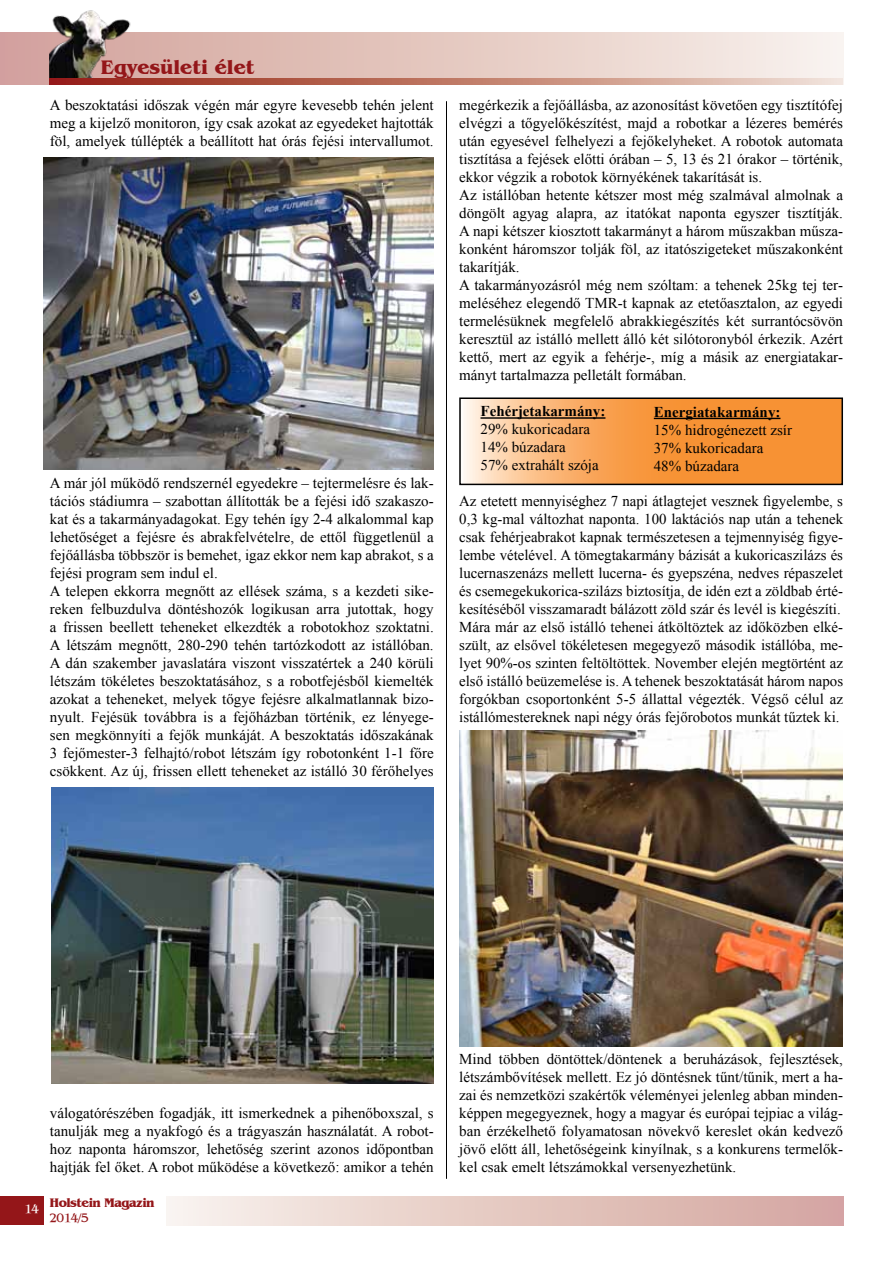
<style>
.page{position:relative;width:893px;height:1263px;background:#fff}
.page>*{position:absolute;margin:0;border:0;box-sizing:border-box;transform-origin:0 0}
.t1{font:700 20.1px "Benguiat IT Cby BT";color:#941619}
.t2{font:15px/18px "Times New Roman";color:#000}
.t3{font:700 15px "Times New Roman";color:#000}
.t4{font:700 12.75px "Benguiat IT Cby BT";letter-spacing:-.04em;color:#941619}
.t5{font:12.75px "Benguiat Bk PFL";color:#941619}
.t6{font:12.75px "Benguiat Bk PFL";color:#fff}
</style>
<div class="page">
<svg style="left:0;top:32px;width:843px;height:52px;background:#e6ccc5"></svg>
<div style="left:0;top:1196px;width:43px;height:29px;background:#941619"></div>
<div style="left:166px;top:1197px;width:677px;height:28px;background:linear-gradient(to right,#f8f1eb,#d3a49d)"></div>
<img style="left:50px;top:10px;width:116px;height:68px">
<svg style="left:50px;top:78px;width:793px;height:6px;background:#c07b6c"></svg>
<svg style="left:464px;top:400px;width:376px;height:82px;background:#f8a659"></svg>
<div style="left:459px;top:397px;width:384px;height:88px;border:2px solid #000"></div>
<hr style="left:654px;top:418px;width:126px;height:1px;background:#000">
<hr style="left:480px;top:417px;width:125px;height:2px;background:#000">
<hr style="left:446px;top:101px;width:1px;height:1078px;background:#000">
<img style="left:51px;top:788px;width:383px;height:296px">
<img style="left:43px;top:157px;width:391px;height:313px">
<img style="left:459px;top:731px;width:384px;height:315px">
<h1 class="t1" style="left:100px;top:55px;width:156px">Egyesületi élet</h1>
<p class="t2" style="left:50px;top:96px;width:385px;text-align:justify">A beszoktatási időszak végén már egyre kevesebb tehén jelent meg a kijelző monitoron, így csak azokat az egyedeket hajtották föl, amelyek túllépték a beállított hat órás fejési intervallumot.</p>
<p class="t2" style="left:50px;top:474px;width:385px">A már jól működő rendszernél egyedekre – tejtermelésre és lak&shy;tációs stádiumra – szabottan állították be a fejési idő szakaszo&shy;kat és a takarmányadagokat. Egy tehén így 2-4 alkalommal kap lehetőséget a fejésre és abrakfelvételre, de ettől függetlenül a fejőállásba többször is bemehet, igaz ekkor nem kap abrakot, s a fejési program sem indul el.<br>A telepen ekkorra megnőtt az ellések száma, s a kezdeti sike&shy;reken felbuzdulva döntéshozók logikusan arra jutottak, hogy a frissen beellett teheneket elkezdték a robotokhoz szoktatni.<br>A létszám megnőtt, 280-290 tehén tartózkodott az istállóban.<br>A dán szakember javaslatára viszont visszatértek a 240 körüli létszám tökéletes beszoktatásához, s a robotfejésből kiemelték azokat a teheneket, melyek tőgye fejésre alkalmatlannak bizo&shy;nyult. Fejésük továbbra is a fejőházban történik, ez lényege&shy;sen megkönnyíti a fejők munkáját. A beszoktatás időszakának 3 fejőmester-3 felhajtó/robot létszám így robotonként 1-1 főre csökkent. Az új, frissen ellett teheneket az istálló 30 férőhelyes</p>
<p class="t2" style="left:459px;top:96px;width:385px">megérkezik a fejőállásba, az azonosítást követően egy tisztítófej elvégzi a tőgyelőkészítést, majd a robotkar a lézeres bemérés után egyesével felhelyezi a fejőkelyheket. A robotok automata tisztítása a fejések előtti órában – 5, 13 és 21 órakor – történik, ekkor végzik a robotok környékének takarítását is.<br>Az istállóban hetente kétszer most még szalmával almolnak a döngölt agyag alapra, az itatókat naponta egyszer tisztítják.<br>A napi kétszer kiosztott takarmányt a három műszakban műsza&shy;konként háromszor tolják föl, az itatószigeteket műszakonként takarítják.<br>A takarmányozásról még nem szóltam: a tehenek 25kg tej ter&shy;meléséhez elegendő TMR-t kapnak az etetőasztalon, az egyedi termelésüknek megfelelő abrakkiegészítés két surrantócsövön keresztül az istálló mellett álló két silótoronyból érkezik. Azért kettő, mert az egyik a fehérje-, míg a másik az energiatakar&shy;mányt tartalmazza pelletált formában.</p>
<p class="t3" style="left:480px;top:401px;width:126px">Fehérjetakarmány:</p>
<p class="t2" style="left:480px;top:420px;width:120px">29% kukoricadara<br>14% búzadara<br>57% extrahált szója</p>
<p class="t2" style="left:459px;top:492px;width:385px">Az etetett mennyiséghez 7 napi átlagtejet vesznek figyelembe, s 0,3 kg-mal változhat naponta. 100 laktációs nap után a tehenek csak fehérjeabrakot kapnak természetesen a tejmennyiség figye&shy;lembe vételével. A tömegtakarmány bázisát a kukoricaszilázs és lucernaszenázs mellett lucerna- és gyepszéna, nedves répaszelet és csemegekukorica-szilázs biztosítja, de idén ezt a zöldbab érté&shy;kesítéséből visszamaradt bálázott zöld szár és levél is kiegészíti.<br>Mára már az első istálló tehenei átköltöztek az időközben elké&shy;szült, az elsővel tökéletesen megegyező második istállóba, me&shy;lyet 90%-os szinten feltöltöttek. November elején megtörtént az első istálló beüzemelése is. A tehenek beszoktatását három napos forgókban csoportonként 5-5 állattal végezték. Végső célul az istállómestereknek napi négy órás fejőrobotos munkát tűztek ki.</p>
<p class="t3" style="left:654px;top:401px;width:128px">Energiatakarmány:</p>
<p class="t2" style="left:654px;top:420px;width:140px">15% hidrogénezett zsír<br>37% kukoricadara<br>48% búzadara</p>
<p class="t2" style="left:50px;top:1104px;width:385px;text-align:justify">válogatórészében fogadják, itt ismerkednek a pihenőboxszal, s tanulják meg a nyakfogó és a trágyaszán használatát. A robot&shy;hoz naponta háromszor, lehetőség szerint azonos időpontban hajtják fel őket. A robot működése a következő: amikor a tehén</p>
<p class="t6" style="left:24px;top:1201px;width:16px">14</p>
<p class="t4" style="left:49px;top:1195px;width:107px">Holstein Magazin</p>
<p class="t5" style="left:49px;top:1210px;width:41px">2014/5</p>
<p class="t2" style="left:459px;top:1050px;width:385px;text-align:justify">Mind többen döntöttek/döntenek a beruházások, fejlesztések, létszámbővítések mellett. Ez jó döntésnek tűnt/tűnik, mert a ha&shy;zai és nemzetközi szakértők véleményei jelenleg abban minden&shy;képpen megegyeznek, hogy a magyar és európai tejpiac a világ&shy;ban érzékelhető folyamatosan növekvő kereslet okán kedvező jövő előtt áll, lehetőségeink kinyílnak, s a konkurens termelők&shy;kel csak emelt létszámokkal versenyezhetünk.</p>
</div>
